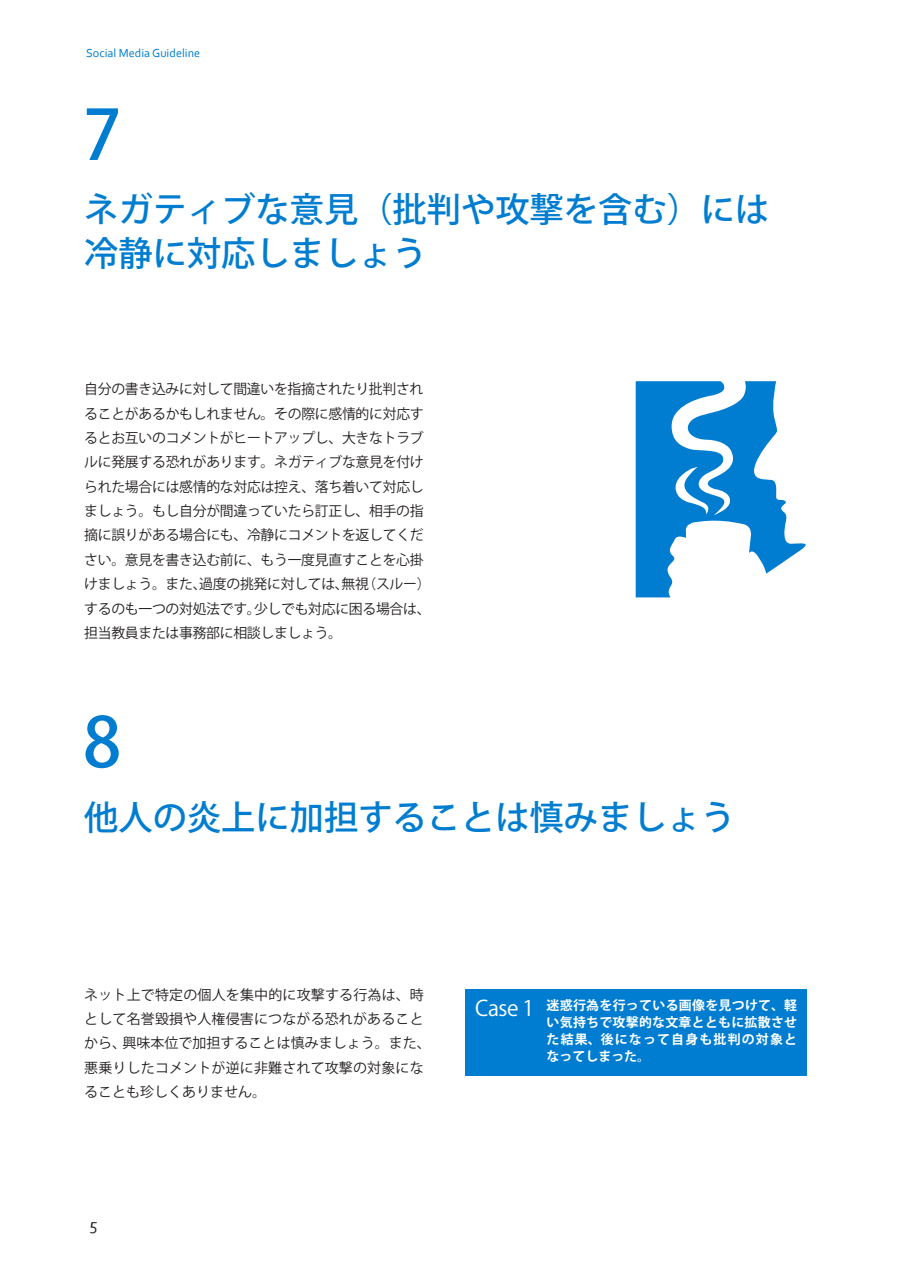
<style>
.page{position:relative;width:903px;height:1275px;background:#fff}
.page>*{position:absolute;margin:0;border:0;box-sizing:border-box;transform-origin:0 0}
.t1{font:500 68.6px "Koz Go Pr 6 N";color:#007dd0}
.t2{font:500 34.3px/44.1px "Koz Go Pr 6 N";color:#007dd0}
.t3{font:21.35px "Koz Go Std Bold 90 ms RKSJ H";color:#fff}
.t4{font:16.8px "Corbel";color:#231f20}
.t5{font:14px/24.3px "Koz Go Pr 6 N";letter-spacing:-.02em;color:#231f20}
.t6{font:14px/24.3px "Koz Go Pr 6 N";letter-spacing:.01em;color:#231f20}
.t7{font:700 12.95px/16.8px "Koz Go Pr 6 N";letter-spacing:.02em;color:#fff;text-align:justify}
.t8{font:12.25px "Corbel";color:#007dd0}
</style>
<div class="page">
<div style="left:465px;top:989px;width:341px;height:86px;background:#007dd0"></div>
<svg style="left:636px;top:381px;width:170px;height:216px"></svg>
<p class="t8" style="left:86px;top:45px;width:115px">Social Media Guideline</p>
<h1 class="t1" style="left:83px;top:96px;width:40px">7</h1>
<h2 class="t2" style="left:84px;top:188px;width:687px">ネガティブな意見（批判や攻撃を含む）には冷静に対応しましょう</h2>
<p class="t5" style="left:84px;top:377px;width:348px">自分の書き込みに対して間違いを指摘されたり批判されることがあるかもしれません。その際に感情的に対応するとお互いのコメントがヒートアップし、大きなトラブルに発展する恐れがあります。ネガティブな意見を付けられた場合には感情的な対応は控え、落ち着いて対応しましょう。もし自分が間違っていたら訂正し、相手の指摘に誤りがある場合にも、冷静にコメントを返してください。意見を書き込む前に、もう一度見直すことを心掛けましょう。また、過度の挑発に対しては、無視（スルー）するのも一つの対処法です。少しでも対応に困る場合は、担当教員または事務部に相談しましょう。</p>
<h1 class="t1" style="left:83px;top:704px;width:40px">8</h1>
<h2 class="t2" style="left:84px;top:796px;width:652px">他人の炎上に加担することは慎みましょう</h2>
<p class="t6" style="left:84px;top:982px;width:348px">ネット上で特定の個人を集中的に攻撃する行為は、時として名誉毀損や人権侵害につながる恐れがあることから、興味本位で加担することは慎みましょう。また、悪乗りしたコメントが逆に非難されて攻撃の対象になることも珍しくありません。</p>
<p class="t7" style="left:547px;top:997px;width:252px">迷惑行為を行っている画像を見つけて、軽い気持ちで攻撃的な文章とともに拡散させた結果、後になって自身も批判の対象となってしまった。</p>
<h3 class="t3" style="left:475px;top:996px;width:60px">Case 1</h3>
<p class="t4" style="left:89px;top:1214px;width:10px">5</p>
</div>
